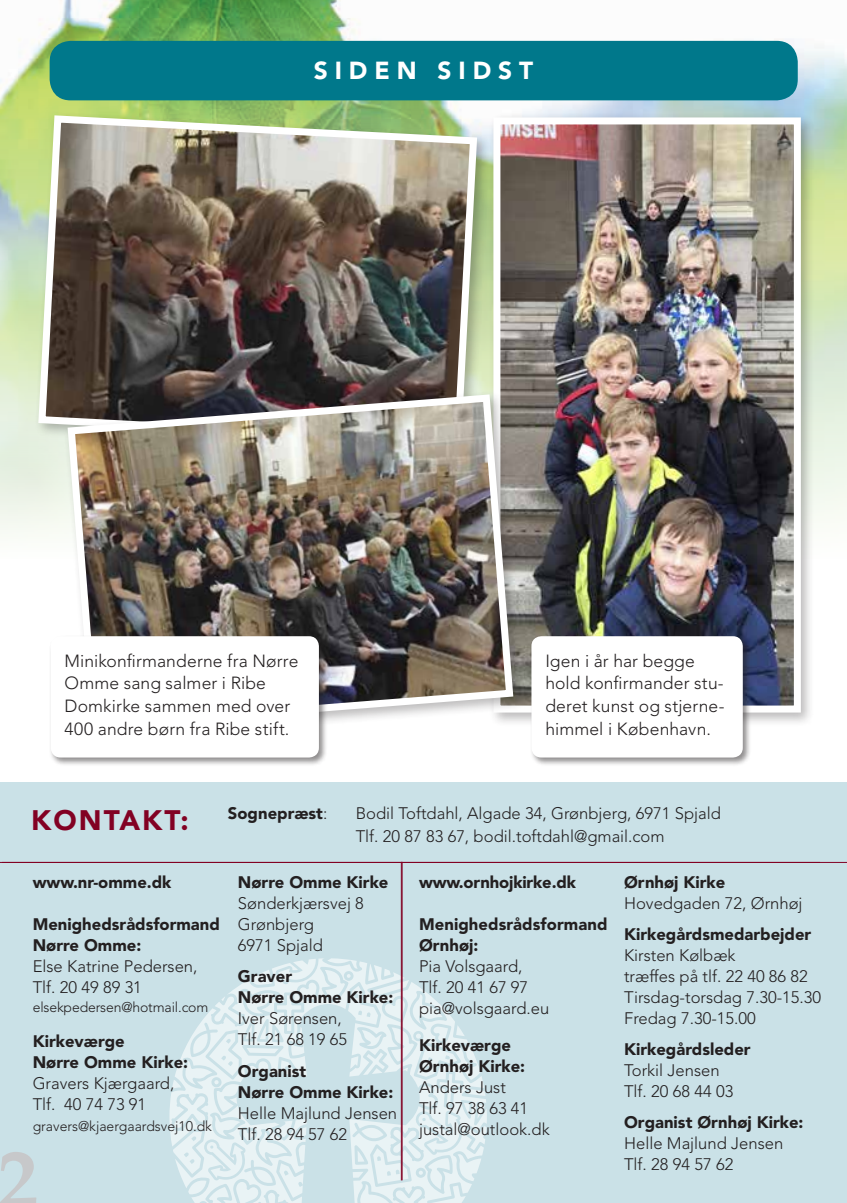
<style>
.page{position:relative;width:847px;height:1203px;background:#fff}
.page>*{position:absolute;margin:0;border:0;box-sizing:border-box;transform-origin:0 0}
.t1{font:700 84px "Palatino LT Std";color:#c7c8ca}
.t2{font:900 28px "Avenir LT Std";letter-spacing:.075em;color:#820123}
.t3{font:900 24.5px "Avenir LT Std";letter-spacing:.28em;color:#fff}
.t4{font:300 17.5px/22.8px "Avenir LT Std";letter-spacing:.01em;color:#231f20}
.t5{font:300 16.62px/21px "Avenir LT Std";color:#231f20}
.t6{font:900 16.62px/21px "Avenir LT Std";color:#231f20}
.t7{font:300 14px "Avenir LT Std";letter-spacing:-.01em;color:#231f20}
.s1{font-weight:300}
</style>
<div class="page">
<img style="left:0;top:0;width:847px;height:534px">
<div style="left:0;top:782px;width:847px;height:421px;background:#cae1e7"></div>
<svg style="left:169px;top:958px;width:318px;height:185px"></svg>
<svg style="left:325px;top:958px;width:161px;height:245px"></svg>
<svg style="left:172px;top:959px;width:144px;height:244px"></svg>
<hr style="left:401px;top:862px;width:1px;height:318px;background:#820123">
<hr style="left:402px;top:862px;width:1px;height:318px;background:#820123">
<hr style="left:0;top:862px;width:847px;height:1px;background:#820123">
<div style="left:50px;top:41px;width:748px;height:59px;background:#00788b;border-radius:21px"></div>
<div style="left:489px;top:113px;width:326px;height:614px;background:#231f20;opacity:.3"></div>
<img style="left:501px;top:125px;width:292px;height:580px">
<div style="left:493px;top:117px;width:308px;height:596px;border:7px solid #fff"></div>
<div style="left:34px;top:111px;width:457px;height:348px;background:#231f20;opacity:.3"></div>
<img style="left:35px;top:112px;width:446px;height:337px">
<div style="left:529px;top:634px;width:223px;height:132px;background:#231f20;opacity:.5"></div>
<div style="left:531px;top:636px;width:212px;height:122px;background:#fff;border-radius:10px"></div>
<div style="left:64px;top:390px;width:463px;height:354px;background:#231f20;opacity:.3"></div>
<img style="left:64px;top:391px;width:453px;height:342px">
<div style="left:49px;top:634px;width:279px;height:132px;background:#231f20;opacity:.5"></div>
<div style="left:51px;top:636px;width:268px;height:122px;background:#fff;border-radius:10px"></div>
<h3 class="t3" style="left:314px;top:56px;width:221px">SIDEN SIDST</h3>
<p class="t4" style="left:65px;top:649px;width:235px">Minikonfirmanderne fra Nørre<br>Omme sang salmer i Ribe<br>Domkirke sammen med over<br>400 andre børn fra Ribe stift.</p>
<p class="t4" style="left:545px;top:649px;width:181px">Igen i år har begge hold konfirmander stu&shy;deret kunst og stjerne&shy;himmel i København.</p>
<h2 class="t2" style="left:31px;top:803px;width:159px">KONTAKT:</h2>
<p class="t6" style="left:228px;top:803px;width:101px">Sognepræst<span class="s1">:</span></p>
<p class="t5" style="left:356px;top:802px;width:367px;line-height:22.8px">Bodil Toftdahl, Algade 34, Grønbjerg, 6971 Spjald<br>Tlf. 20 87 83 67, bodil.toftdahl@gmail.com</p>
<p class="t6" style="left:238px;top:871px;width:152px">Nørre Omme Kirke</p>
<p class="t5" style="left:238px;top:892px;width:127px">Sønderkjærsvej 8<br>Grønbjerg<br>6971 Spjald</p>
<p class="t6" style="left:238px;top:966px;width:157px">Graver<br>Nørre Omme Kirke:</p>
<p class="t5" style="left:238px;top:1008px;width:111px">Iver Sørensen,<br>Tlf. 21 68 19 65</p>
<p class="t6" style="left:238px;top:1060px;width:157px">Organist<br>Nørre Omme Kirke:</p>
<p class="t5" style="left:238px;top:1102px;width:161px">Helle Majlund Jensen<br>Tlf. 28 94 57 62</p>
<p class="t6" style="left:624px;top:871px;width:103px">Ørnhøj Kirke</p>
<p class="t5" style="left:624px;top:892px;width:180px">Hovedgaden 72, Ørnhøj</p>
<p class="t6" style="left:624px;top:923px;width:189px">Kirkegårdsmedarbejder</p>
<p class="t5" style="left:624px;top:944px;width:199px">Kirsten Kølbæk<br>træffes på tlf. 22 40 86 82<br>Tirsdag-torsdag 7.30-15.30<br>Fredag 7.30-15.00</p>
<p class="t6" style="left:624px;top:1039px;width:128px">Kirkegårdsleder</p>
<p class="t5" style="left:624px;top:1060px;width:111px">Torkil Jensen<br>Tlf. 20 68 44 03</p>
<p class="t6" style="left:624px;top:1112px;width:181px">Organist Ørnhøj Kirke:</p>
<p class="t5" style="left:624px;top:1133px;width:161px">Helle Majlund Jensen<br>Tlf. 28 94 57 62</p>
<p class="t6" style="left:33px;top:871px;width:140px">www.nr-omme.dk</p>
<p class="t6" style="left:33px;top:913px;width:189px">Menighedsrådsformand<br>Nørre Omme:</p>
<p class="t5" style="left:33px;top:955px;width:166px">Else Katrine Pedersen,<br>Tlf. 20 49 89 31</p>
<p class="t7" style="left:33px;top:999px;width:177px">elsekpedersen@hotmail.com</p>
<p class="t6" style="left:33px;top:1031px;width:157px">Kirkeværge<br>Nørre Omme Kirke:</p>
<p class="t5" style="left:33px;top:1073px;width:143px">Gravers Kjærgaard,<br>Tlf. 40 74 73 91</p>
<p class="t7" style="left:33px;top:1118px;width:181px">gravers@kjaergaardsvej10.dk</p>
<p class="t6" style="left:419px;top:872px;width:158px">www.ornhojkirke.dk</p>
<p class="t6" style="left:419px;top:914px;width:190px">Menighedsrådsformand<br>Ørnhøj:</p>
<p class="t5" style="left:419px;top:956px;width:132px">Pia Volsgaard,<br>Tlf. 20 41 67 97 pia@volsgaard.eu</p>
<p class="t6" style="left:419px;top:1035px;width:108px">Kirkeværge<br>Ørnhøj Kirke:</p>
<p class="t5" style="left:419px;top:1077px;width:132px">Anders Just<br>Tlf. 97 38 63 41 justal@outlook.dk</p>
<h1 class="t1" style="left:-3px;top:1130px;width:44px">2</h1>
</div>
